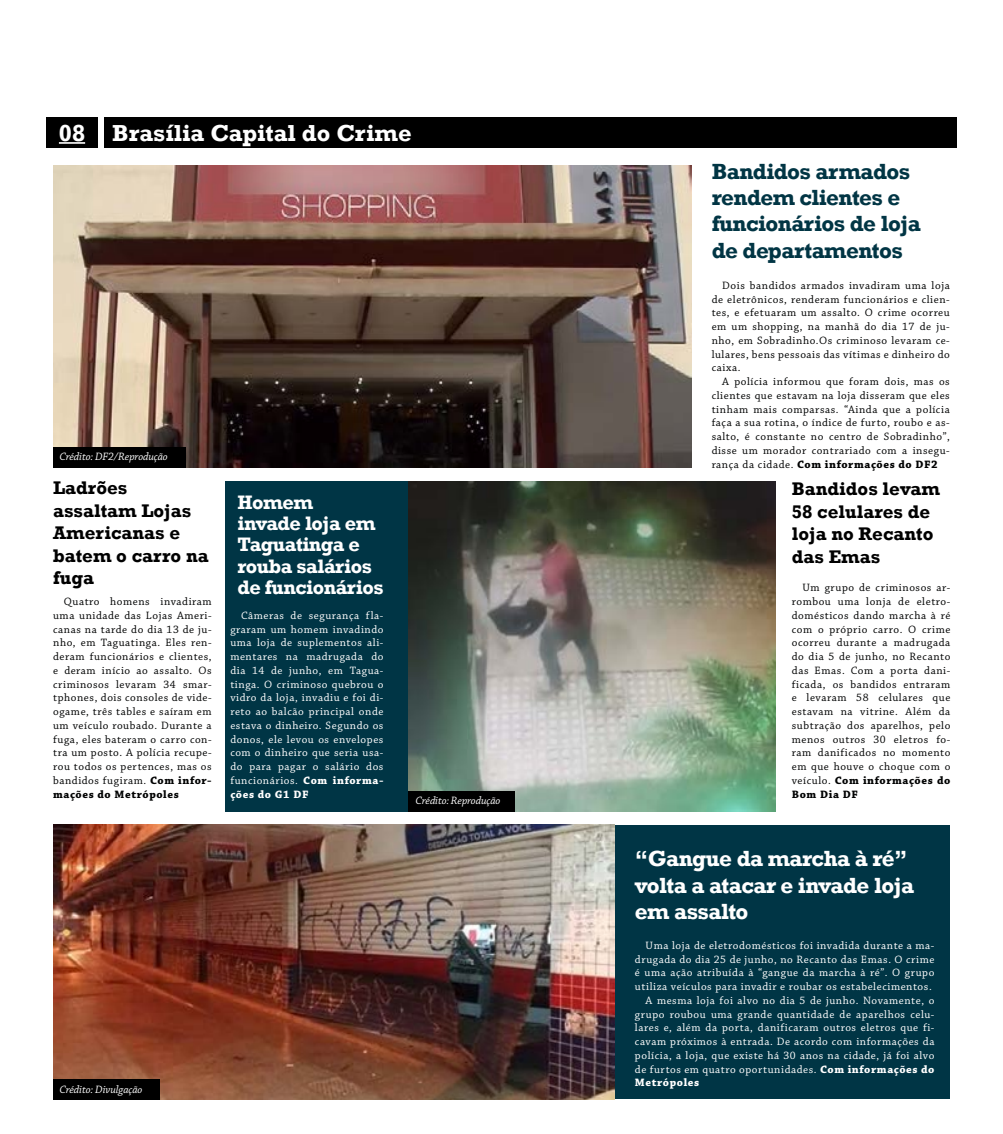
<style>
.page{position:relative;width:1003px;height:1134px;background:#fff}
.page>*{position:absolute;margin:0;border:0;box-sizing:border-box;transform-origin:0 0}
.t1{font:700 23.75px "Rockwell";color:#fff}
.t2{font:700 22.5px/26.2px "Rockwell";letter-spacing:-.025em;color:#013544}
.t3{font:700 22.5px/26.2px "Rockwell";letter-spacing:-.025em;color:#fff}
.t4{font:700 20px/21.2px "Rockwell";letter-spacing:-.025em;color:#fff}
.t5{font:700 18.75px/22.5px "Rockwell";color:#000}
.t6{font:11.25px/13.8px "Chaparral Pro";letter-spacing:.05em;color:#010202;text-align:justify}
.t7{font:11.25px/13.8px "Chaparral Pro";letter-spacing:.05em;color:#fff;text-align:justify}
.t8{font:11.25px/13.8px "Chaparral Pro Bold Capt";letter-spacing:.05em;color:#010202}
.t9{font:italic 11.25px "Chaparral Pro";letter-spacing:-.01em;color:#fff}
.t10{font:11.25px "Chaparral Pro Bold Capt";letter-spacing:.05em;color:#fff}
.s1{font-family:"Chaparral Pro Bold Capt"}
.s2{font-family:"Chaparral Pro"}
</style>
<div class="page">
<div style="left:46px;top:118px;width:52px;height:30px;background:#000"></div>
<div style="left:104px;top:118px;width:853px;height:30px;background:#000"></div>
<hr style="left:59px;top:142px;width:26px;height:2px;background:#fff">
<img style="left:53px;top:165px;width:638px;height:303px">
<div style="left:225px;top:481px;width:238px;height:330px;background:#003545"></div>
<img style="left:408px;top:481px;width:368px;height:330px">
<div style="left:591px;top:825px;width:359px;height:273px;background:#003545"></div>
<img style="left:53px;top:824px;width:561px;height:275px">
<div style="left:408px;top:791px;width:106px;height:20px;background:#000"></div>
<div style="left:53px;top:1079px;width:106px;height:20px;background:#000"></div>
<div style="left:53px;top:447px;width:133px;height:21px;background:#000"></div>
<h1 class="t1" style="left:59px;top:119px;width:354px">08 Brasília Capital do Crime</h1>
<p class="t9" style="left:59px;top:451px;width:110px">Crédito: DF2/Reprodução</p>
<h3 class="t5" style="left:53px;top:477px;width:157px">Ladrões assaltam Lojas<br>Americanas e batem o carro na fuga</h3>
<p class="t6" style="left:53px;top:595px;width:160px;text-indent:11px">Quatro homens invadiram uma unidade das Lojas Ameri&shy;canas na tarde do dia 13 de ju&shy;nho, em Taguatinga. Eles ren&shy;deram funcionários e clientes, e deram início ao assalto. Os criminosos levaram 34 smar&shy;tphones, dois consoles de vide&shy;ogame, três tables e saíram em um veículo roubado. Durante a fuga, eles bateram o carro con&shy;tra um posto. A polícia recupe&shy;rou todos os pertences, mas os bandidos fugiram. <span class="s1">Com infor-</span></p>
<p class="t8" style="left:53px;top:787px;width:127px">mações do Metrópoles</p>
<h3 class="t4" style="left:237px;top:491px;width:148px">Homem<br>invade loja em<br>Taguatinga e rouba salários de funcionários</h3>
<p class="t7" style="left:230px;top:609px;width:155px;text-indent:11px">Câmeras de segurança fla&shy;graram um homem invadindo uma loja de suplementos ali&shy;mentares na madrugada do dia 14 de junho, em Tagua&shy;tinga. O criminoso quebrou o vidro da loja, invadiu e foi di&shy;reto ao balcão principal onde estava o dinheiro. Segundo os donos, ele levou os envelopes com o dinheiro que seria usa&shy;do para pagar o salário dos funcionários. <span class="s1">Com informa-</span></p>
<p class="t10" style="left:230px;top:787px;width:80px">ções do G1 DF</p>
<p class="t9" style="left:415px;top:795px;width:87px">Crédito: Reprodução</p>
<p class="t9" style="left:59px;top:1083px;width:85px">Crédito: Divulgação</p>
<h2 class="t2" style="left:711px;top:158px;width:211px">Bandidos armados rendem clientes e funcionários de loja de departamentos</h2>
<p class="t6" style="left:711px;top:279px;width:240px;text-indent:11px">Dois bandidos armados invadiram uma loja de eletrônicos, renderam funcionários e clien&shy;tes, e efetuaram um assalto. O crime ocorreu em um shopping, na manhã do dia 17 de ju&shy;nho, em Sobradinho.Os criminoso levaram ce&shy;lulares, bens pessoais das vítimas e dinheiro do caixa.</p>
<p class="t6" style="left:711px;top:375px;width:240px;text-indent:11px">A polícia informou que foram dois, mas os clientes que estavam na loja disseram que eles tinham mais comparsas. “Ainda que a polícia faça a sua rotina, o índice de furto, roubo e as&shy;salto, é constante no centro de Sobradinho”, disse um morador contrariado com a insegu-</p>
<p class="t8" style="left:711px;top:457px;width:227px"><span class="s2">rança da cidade.</span> Com informações do DF2</p>
<h3 class="t5" style="left:792px;top:478px;width:150px">Bandidos levam<br>58 celulares de loja no Recanto das Emas</h3>
<p class="t6" style="left:792px;top:581px;width:160px;text-indent:11px">Um grupo de criminosos ar&shy;rombou uma lonja de eletro&shy;domésticos dando marcha à ré com o próprio carro. O crime ocorreu durante a madrugada do dia 5 de junho, no Recanto das Emas. Com a porta dani&shy;ficada, os bandidos entraram e levaram 58 celulares que estavam na vitrine. Além da subtração dos aparelhos, pelo menos outros 30 eletros fo&shy;ram danificados no momento em que houve o choque com o</p>
<p class="t8" style="left:792px;top:774px;width:160px"><span class="s2">veículo.</span> Com informações do<br>Bom Dia DF</p>
<h2 class="t3" style="left:635px;top:846px;width:281px">“Gangue da marcha à ré” volta a atacar e invade loja em assalto</h2>
<p class="t7" style="left:635px;top:939px;width:301px;text-align:right">Uma loja de eletrodomésticos foi invadida durante a ma&shy;drugada do dia 25 de junho, no Recanto das Emas. O crime é uma ação atribuída à “gangue da marcha à ré”. O grupo utiliza veículos para invadir e roubar os estabelecimentos.<br>A mesma loja foi alvo no dia 5 de junho. Novamente, o grupo roubou uma grande quantidade de aparelhos celu&shy;lares e, além da porta, danificaram outros eletros que fi&shy;cavam próximos à entrada. De acordo com informações da polícia, a loja, que existe há 30 anos na cidade, já foi alvo de furtos em quatro oportunidades. <span class="s1">Com informações do</span></p>
<p class="t10" style="left:635px;top:1076px;width:66px">Metrópoles</p>
</div>
